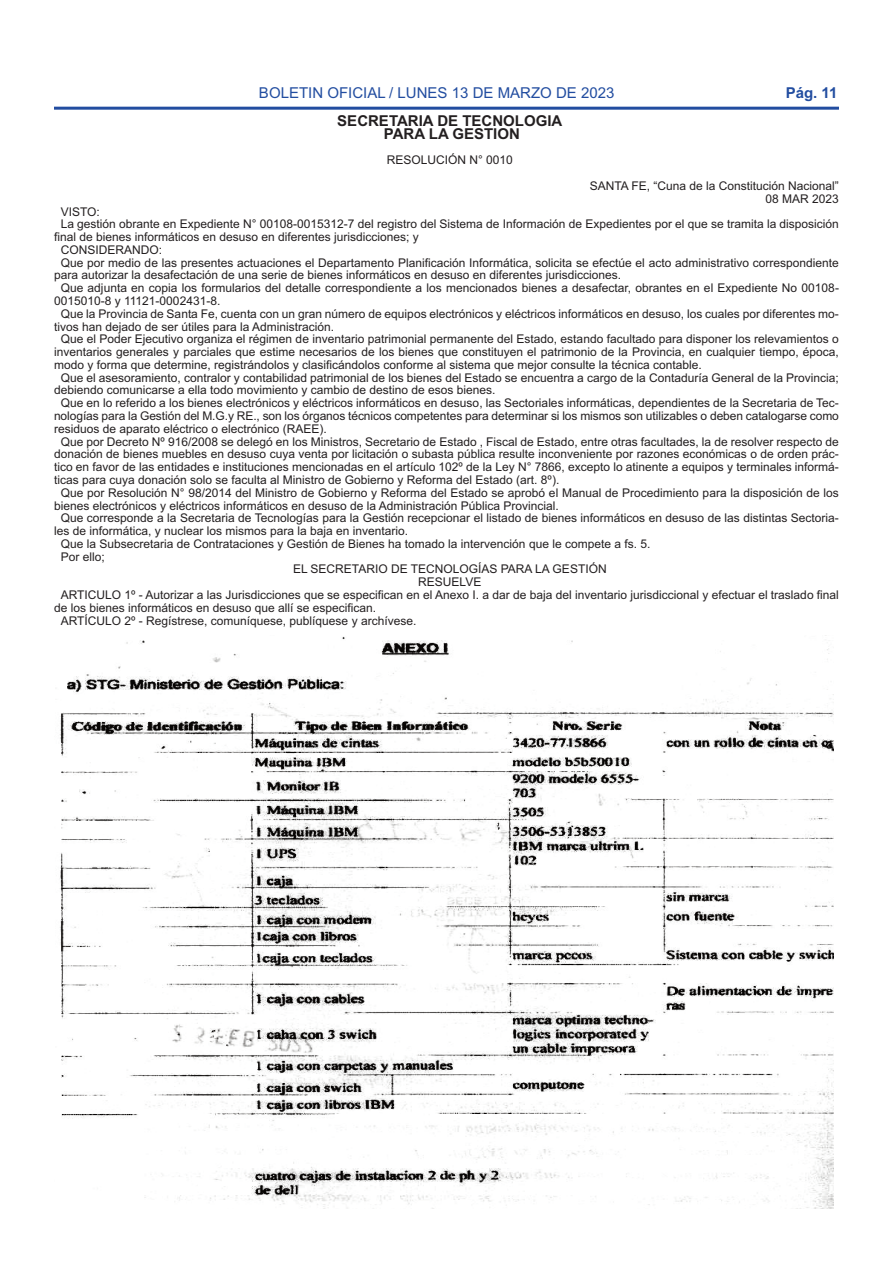
<style>
.page{position:relative;width:893px;height:1263px;background:#fff}
.page>*{position:absolute;margin:0;border:0;box-sizing:border-box;transform-origin:0 0}
.t1{font:15px "Arial";color:#224da0}
.t2{font:700 15px/12.8px "Arial";color:#231f20;text-align:center}
.t3{font:700 15px "Arial";color:#224da0}
.t4{font:12px/12.8px "Arial";color:#231f20;text-align:right}
</style>
<div class="page">
<hr style="left:54px;top:107px;width:785px;height:3px;background:#224da0">
<img style="left:60px;top:635px;width:773px;height:574px">
<p class="t1" style="left:259px;top:84px;width:357px">BOLETIN OFICIAL / LUNES 13 DE MARZO DE 2023</p>
<p class="t3" style="left:786px;top:84px;width:53px">Pág. 11</p>
<p class="t2" style="left:337px;top:114px;width:227px">SECRETARIA DE TECNOLOGIA<br>PARA LA GESTION</p>
<p class="t4" style="left:387px;top:154px;width:128px">RESOLUCIÓN N° 0010</p>
<p class="t4" style="left:590px;top:179px;width:251px">SANTA FE, “Cuna de la Constitución Nacional”<br>08 MAR 2023</p>
<p class="t4" style="left:61px;top:205px;width:41px">VISTO:</p>
<p class="t4" style="left:61px;top:218px;width:780px">La gestión obrante en Expediente N° 00108-0015312-7 del registro del Sistema de Información de Expedientes por el que se tramita la disposición</p>
<p class="t4" style="left:54px;top:231px;width:366px">final de bienes informáticos en desuso en diferentes jurisdicciones; y</p>
<p class="t4" style="left:61px;top:243px;width:103px">CONSIDERANDO:</p>
<p class="t4" style="left:61px;top:256px;width:780px">Que por medio de las presentes actuaciones el Departamento Planificación Informática, solicita se efectúe el acto administrativo correspondiente</p>
<p class="t4" style="left:54px;top:269px;width:568px">para autorizar la desafectación de una serie de bienes informáticos en desuso en diferentes jurisdicciones.</p>
<p class="t4" style="left:61px;top:282px;width:780px">Que adjunta en copia los formularios del detalle correspondiente a los mencionados bienes a desafectar, obrantes en el Expediente No 00108-</p>
<p class="t4" style="left:54px;top:294px;width:168px">0015010-8 y 11121-0002431-8.</p>
<p class="t4" style="left:61px;top:307px;width:780px">Que la Provincia de Santa Fe, cuenta con un gran número de equipos electrónicos y eléctricos informáticos en desuso, los cuales por diferentes mo-</p>
<p class="t4" style="left:54px;top:320px;width:282px">tivos han dejado de ser útiles para la Administración.</p>
<p class="t4" style="left:61px;top:333px;width:780px">Que el Poder Ejecutivo organiza el régimen de inventario patrimonial permanente del Estado, estando facultado para disponer los relevamientos o</p>
<p class="t4" style="left:54px;top:346px;width:786px">inventarios generales y parciales que estime necesarios de los bienes que constituyen el patrimonio de la Provincia, en cualquier tiempo, época,</p>
<p class="t4" style="left:54px;top:358px;width:649px">modo y forma que determine, registrándolos y clasificándolos conforme al sistema que mejor consulte la técnica contable.</p>
<p class="t4" style="left:61px;top:371px;width:780px">Que el asesoramiento, contralor y contabilidad patrimonial de los bienes del Estado se encuentra a cargo de la Contaduría General de la Provincia;</p>
<p class="t4" style="left:54px;top:384px;width:443px">debiendo comunicarse a ella todo movimiento y cambio de destino de esos bienes.</p>
<p class="t4" style="left:61px;top:397px;width:780px">Que en lo referido a los bienes electrónicos y eléctricos informáticos en desuso, las Sectoriales informáticas, dependientes de la Secretaria de Tec-</p>
<p class="t4" style="left:54px;top:409px;width:786px">nologías para la Gestión del M.G.y RE., son los órganos técnicos competentes para determinar si los mismos son utilizables o deben catalogarse como</p>
<p class="t4" style="left:54px;top:422px;width:274px">residuos de aparato eléctrico o electrónico (RAEE).</p>
<p class="t4" style="left:61px;top:435px;width:780px">Que por Decreto Nº 916/2008 se delegó en los Ministros, Secretario de Estado , Fiscal de Estado, entre otras facultades, la de resolver respecto de</p>
<p class="t4" style="left:54px;top:448px;width:786px">donación de bienes muebles en desuso cuya venta por licitación o subasta pública resulte inconveniente por razones económicas o de orden prác-</p>
<p class="t4" style="left:54px;top:461px;width:786px">tico en favor de las entidades e instituciones mencionadas en el artículo 102º de la Ley N° 7866, excepto lo atinente a equipos y terminales informá-</p>
<p class="t4" style="left:54px;top:473px;width:507px">ticas para cuya donación solo se faculta al Ministro de Gobierno y Reforma del Estado (art. 8º).</p>
<p class="t4" style="left:61px;top:486px;width:780px">Que por Resolución N° 98/2014 del Ministro de Gobierno y Reforma del Estado se aprobó el Manual de Procedimiento para la disposición de los</p>
<p class="t4" style="left:54px;top:499px;width:506px">bienes electrónicos y eléctricos informáticos en desuso de la Administración Pública Provincial.</p>
<p class="t4" style="left:61px;top:512px;width:780px">Que corresponde a la Secretaria de Tecnologías para la Gestión recepcionar el listado de bienes informáticos en desuso de las distintas Sectoria-</p>
<p class="t4" style="left:54px;top:524px;width:356px">les de informática, y nuclear los mismos para la baja en inventario.</p>
<p class="t4" style="left:61px;top:537px;width:591px">Que la Subsecretaria de Contrataciones y Gestión de Bienes ha tomado la intervención que le compete a fs. 5.</p>
<p class="t4" style="left:61px;top:550px;width:46px">Por ello;</p>
<p class="t4" style="left:293px;top:563px;width:315px">EL SECRETARIO DE TECNOLOGÍAS PARA LA GESTIÓN</p>
<p class="t4" style="left:418px;top:576px;width:65px">RESUELVE</p>
<p class="t4" style="left:61px;top:588px;width:780px">ARTICULO 1º - Autorizar a las Jurisdicciones que se especifican en el Anexo I. a dar de baja del inventario jurisdiccional y efectuar el traslado final</p>
<p class="t4" style="left:54px;top:601px;width:324px">de los bienes informáticos en desuso que allí se especifican.</p>
<p class="t4" style="left:61px;top:614px;width:357px">ARTÍCULO 2º - Regístrese, comuníquese, publíquese y archívese.</p>
</div>
